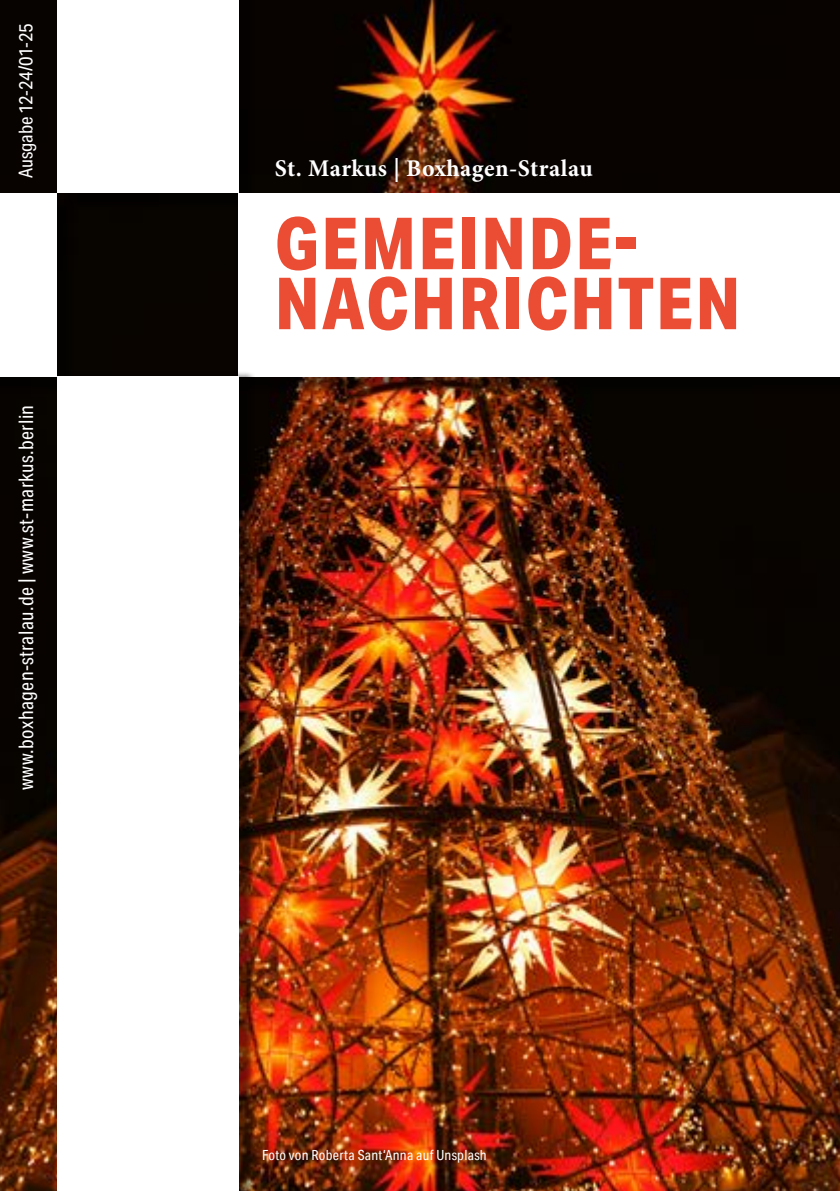
<style>
.page{position:relative;width:840px;height:1191px;background:#fff}
.page>*{position:absolute;margin:0;border:0;box-sizing:border-box;transform-origin:0 0}
.t1{font:800 72px/60px "Aktiv Grotesk Cd";letter-spacing:.03em;color:#ea4d33}
.t2{font:700 24px "Minion Pro";letter-spacing:.02em;color:#fff}
.t3{font:20px "Aktiv Grotesk Cd";letter-spacing:.02em;color:#fff}
.t4{font:19px "Aktiv Grotesk Cd";letter-spacing:-.01em;color:#fff}
.t5{font:14px "Aktiv Grotesk Cd";letter-spacing:.02em;color:#fff}
</style>
<div class="page">
<img style="left:0;top:0;width:839px;height:1191px">
<div style="left:64px;top:0;width:190px;height:209px;background:#000"></div>
<div style="left:57px;top:0;width:181px;height:193px;background:#fff"></div>
<div style="left:0;top:199px;width:73px;height:194px;background:#000"></div>
<div style="left:0;top:193px;width:57px;height:183px;background:#fff"></div>
<div style="left:234px;top:199px;width:605px;height:194px;background:#000;opacity:.5"></div>
<div style="left:238px;top:193px;width:601px;height:183px;background:#fff"></div>
<div style="left:64px;top:371px;width:190px;height:820px;background:#000;opacity:.5"></div>
<div style="left:57px;top:376px;width:181px;height:815px;background:#fff"></div>
<p class="t4" style="left:14px;top:177px;width:156px;rotate:-90deg">Ausgabe 12-24/01-25</p>
<p class="t3" style="left:14px;top:790px;width:387px;rotate:-90deg">www.boxhagen-stralau.de | www.st-markus.berlin</p>
<p class="t2" style="left:274px;top:152px;width:319px">St. Markus | Boxhagen-Stralau</p>
<h1 class="t1" style="left:274px;top:212px;width:467px">GEMEINDE-<br>NACHRICHTEN</h1>
<p class="t5" style="left:262px;top:1146px;width:226px">Foto von Roberta Sant‘Anna auf Unsplash</p>
</div>
